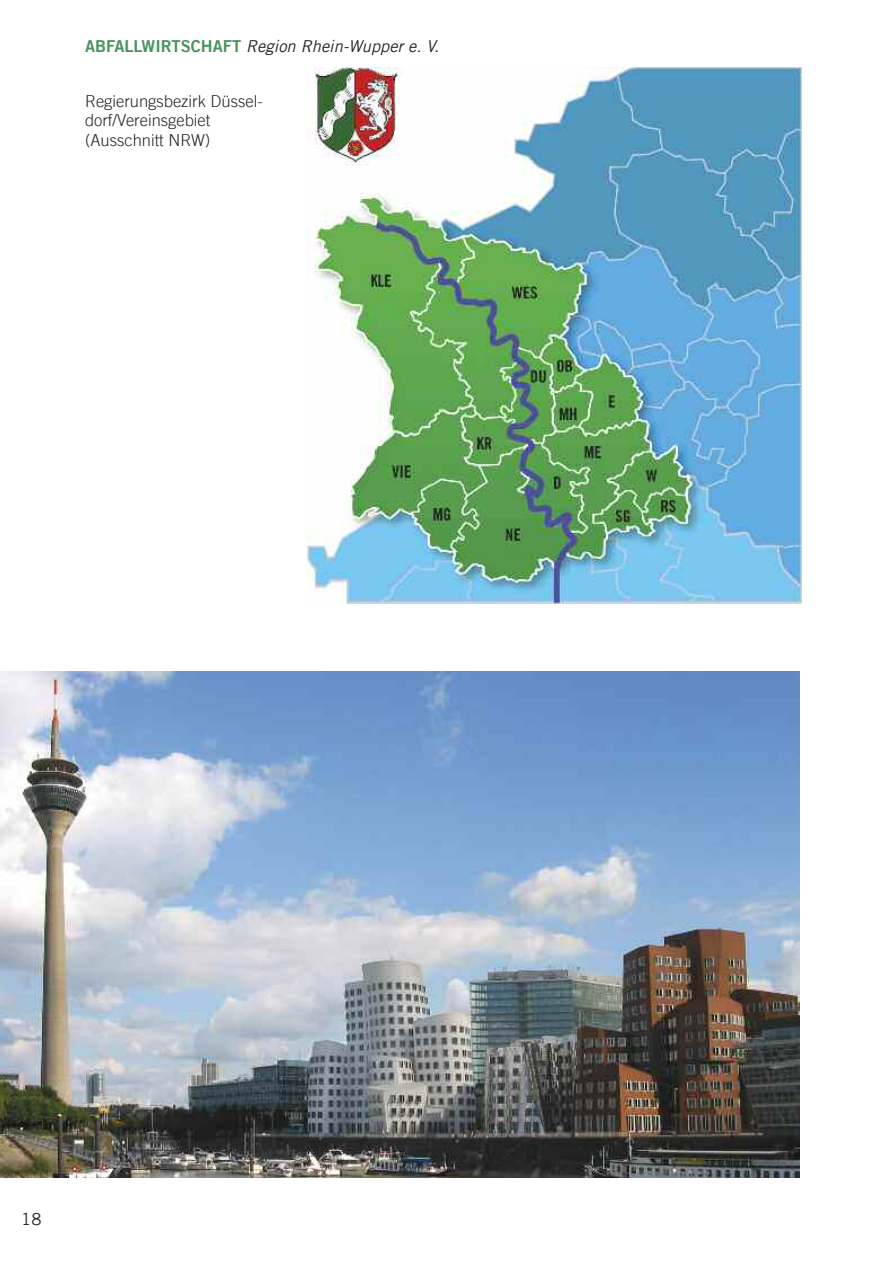
<style>
.page{position:relative;width:893px;height:1263px;background:#fff}
.page>*{position:absolute;margin:0;border:0;box-sizing:border-box;transform-origin:0 0}
.t1{font:300 16.5px/19.8px "Trade Gothic LT";color:#272627}
.t2{font:italic 16.5px "Trade Gothic LT";color:#272627}
.t3{font:16.5px "Trade Gothic LT";color:#272627}
.s1{font-family:"Trade Gothic LT Bold Two";font-style:normal;color:#49935d}
</style>
<div class="page">
<img style="left:0;top:672px;width:799px;height:506px">
<img style="left:306px;top:68px;width:495px;height:536px">
<p class="t2" style="left:85px;top:36px;width:356px"><span class="s1">ABFALLWIRTSCHAFT</span> Region Rhein-Wupper e. V.</p>
<p class="t1" style="left:85px;top:91px;width:179px">Regierungsbezirk Düssel&shy;dorf/Vereinsgebiet (Ausschnitt NRW)</p>
<p class="t3" style="left:21px;top:1209px;width:22px">18</p>
</div>
